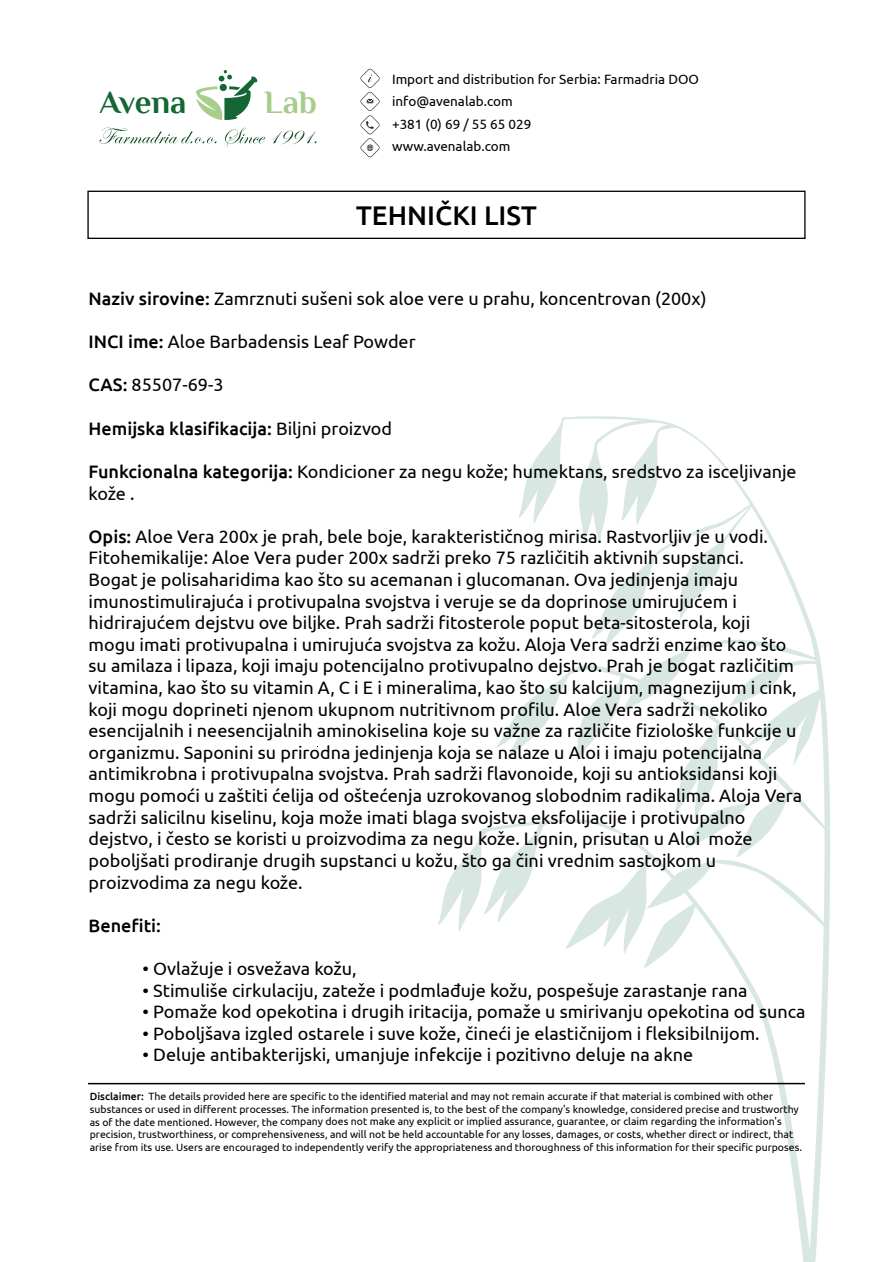
<style>
.page{position:relative;width:893px;height:1262px;background:#fff}
.page>*{position:absolute;margin:0;border:0;box-sizing:border-box;transform-origin:0 0}
.t1{font:700 32.55px "Philosopher";letter-spacing:-.005em;color:#146735}
.t2{font:700 32.55px "Philosopher";color:#a8cd8a}
.t3{font:500 27px "Ubuntu";color:#000}
.t4{font:18px/21.6px "Ubuntu";color:#000}
.t5{font:500 18px "Ubuntu";color:#000}
.t6{font:13.5px/22.5px "Ubuntu";color:#000}
.t7{font:10.5px/12.6px "Ubuntu";color:#000}
.s1{font-weight:500}
.s2{font-weight:400}
</style>
<div class="page">
<div style="left:87px;top:191px;width:718px;height:48px;background:#fff;border:1px solid #000"></div>
<svg style="left:811px;top:747px;width:19px;height:514px"></svg>
<svg style="left:479px;top:972px;width:332px;height:289px"></svg>
<svg style="left:438px;top:416px;width:387px;height:556px"></svg>
<hr style="left:88px;top:1082px;width:716px;height:2px;background:#000">
<svg style="left:196px;top:70px;width:62px;height:50px"></svg>
<svg style="left:360px;top:69px;width:19px;height:88px"></svg>
<svg style="left:99px;top:127px;width:117px;height:17px"></svg>
<svg style="left:225px;top:128px;width:40px;height:19px"></svg>
<svg style="left:273px;top:131px;width:43px;height:13px"></svg>
<h1 class="t1" style="left:99px;top:85px;width:88px">Avena</h1>
<h1 class="t2" style="left:264px;top:85px;width:54px">Lab</h1>
<p class="t6" style="left:392px;top:67px;width:308px">Import and distribution for Serbia: Farmadria DOO info@avenalab.com<br>+381 (0) 69 / 55 65 029<br>www.avenalab.com</p>
<h2 class="t3" style="left:356px;top:199px;width:182px">TEHNIČKI LIST</h2>
<p class="t4" style="left:88px;top:287px;width:619px"><span class="s1">Naziv sirovine:</span> Zamrznuti sušeni sok aloe vere u prahu, koncentrovan (200x)</p>
<p class="t4" style="left:88px;top:330px;width:328px"><span class="s1">INCI ime:</span> Aloe Barbadensis Leaf Powder</p>
<p class="t4" style="left:88px;top:374px;width:137px"><span class="s1">CAS:</span> 85507-69-3</p>
<p class="t5" style="left:88px;top:417px;width:305px">Hemijska klasifikacija: <span class="s2">Biljni proizvod</span></p>
<p class="t4" style="left:88px;top:460px;width:709px"><span class="s1">Funkcionalna kategorija:</span> Kondicioner za negu kože; humektans, sredstvo za isceljivanje kože .</p>
<p class="t4" style="left:88px;top:525px;width:715px"><span class="s1">Opis:</span> Aloe Vera 200x je prah, bele boje, karakterističnog mirisa. Rastvorljiv je u vodi.<br>Fitohemikalije: Aloe Vera puder 200x sadrži preko 75 različitih aktivnih supstanci.<br>Bogat je polisaharidima kao što su acemanan i glucomanan. Ova jedinjenja imaju imunostimulirajuća i protivupalna svojstva i veruje se da doprinose umirujućem i hidrirajućem dejstvu ove biljke. Prah sadrži fitosterole poput beta-sitosterola, koji<br>mogu imati protivupalna i umirujuća svojstva za kožu. Aloja Vera sadrži enzime kao što su amilaza i lipaza, koji imaju potencijalno protivupalno dejstvo. Prah je bogat različitim vitamina, kao što su vitamin A, C i E i mineralima, kao što su kalcijum, magnezijum i cink, koji mogu doprineti njenom ukupnom nutritivnom profilu. Aloe Vera sadrži nekoliko esencijalnih i neesencijalnih aminokiselina koje su važne za različite fiziološke funkcije u organizmu. Saponini su prirodna jedinjenja koja se nalaze u Aloi i imaju potencijalna antimikrobna i protivupalna svojstva. Prah sadrži flavonoide, koji su antioksidansi koji mogu pomoći u zaštiti ćelija od oštećenja uzrokovanog slobodnim radikalima. Aloja Vera sadrži salicilnu kiselinu, koja može imati blaga svojstva eksfolijacije i protivupalno dejstvo, i često se koristi u proizvodima za negu kože. Lignin, prisutan u Aloi može poboljšati prodiranje drugih supstanci u kožu, što ga čini vrednim sastojkom u proizvodima za negu kože.</p>
<p class="t5" style="left:88px;top:914px;width:74px">Benefiti:</p>
<p class="t4" style="left:142px;top:957px;width:215px">• Ovlažuje i osvežava kožu,</p>
<p class="t4" style="left:142px;top:978px;width:606px">• Stimuliše cirkulaciju, zateže i podmlađuje kožu, pospešuje zarastanje rana</p>
<p class="t4" style="left:142px;top:1000px;width:664px">• Pomaže kod opekotina i drugih iritacija, pomaže u smirivanju opekotina od sunca</p>
<p class="t4" style="left:142px;top:1022px;width:618px">• Poboljšava izgled ostarele i suve kože, čineći je elastičnijom i fleksibilnijom.</p>
<p class="t4" style="left:142px;top:1043px;width:552px">• Deluje antibakterijski, umanjuje infekcije i pozitivno deluje na akne</p>
<p class="t7" style="left:90px;top:1089px;width:713px"><span class="s1">Disclaimer:</span> The details provided here are specific to the identified material and may not remain accurate if that material is combined with other substances or used in different processes. The information presented is, to the best of the company's knowledge, considered precise and trustworthy as of the date mentioned. However, the company does not make any explicit or implied assurance, guarantee, or claim regarding the information's precision, trustworthiness, or comprehensiveness, and will not be held accountable for any losses, damages, or costs, whether direct or indirect, that arise from its use. Users are encouraged to independently verify the appropriateness and thoroughness of this information for their specific purposes.</p>
</div>
